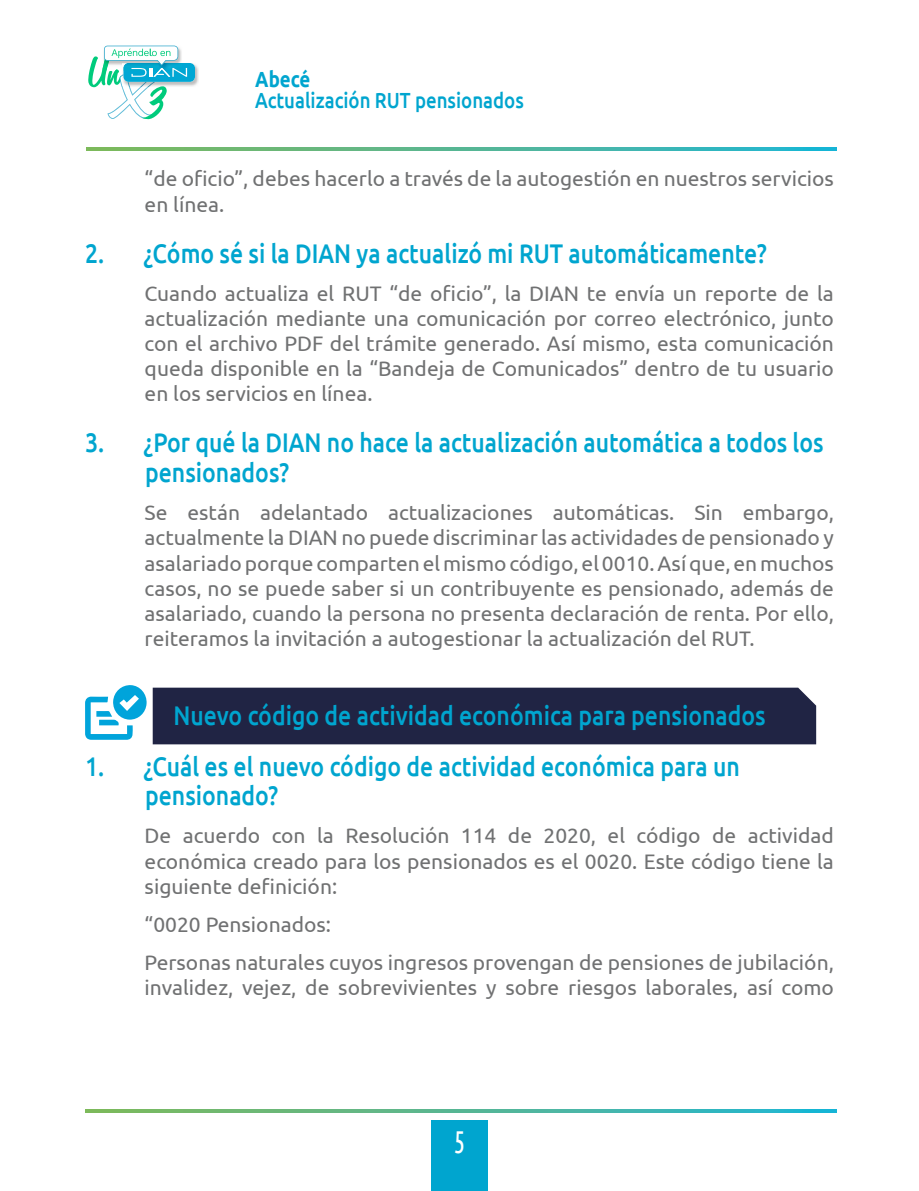
<style>
.page{position:relative;width:919px;height:1191px;background:#fff}
.page>*{position:absolute;margin:0;border:0;box-sizing:border-box;transform-origin:0 0}
.t1{font:31.5px "Ubuntu Condensed";color:#fff;scale:.85 1}
.t2{font:500 27px/29.7px "Ubuntu";color:#00a5cf;scale:.85 1}
.t3{font:500 21.9px "Ubuntu";color:#00a5cf;scale:.85 1}
.t4{font:700 21.9px "Ubuntu";color:#00a5cf;scale:.85 1}
.t5{font:21px/25.2px "Ubuntu";color:#707172;text-align:justify}
</style>
<div class="page">
<div style="left:431px;top:1120px;width:56px;height:71px;background:#00a5cf"></div>
<svg style="left:86px;top:1109px;width:750px;height:3px;background:#53b695"></svg>
<svg style="left:86px;top:147px;width:750px;height:3px;background:#53b695"></svg>
<img style="left:187px;top:63px;width:12px;height:23px">
<div style="left:123px;top:63px;width:72px;height:19px;background:#00a7d4;border-radius:5px"></div>
<svg style="left:88px;top:46px;width:99px;height:74px"></svg>
<div style="left:153px;top:687px;width:663px;height:57px;background:#202444"></div>
<svg style="left:85px;top:685px;width:62px;height:55px"></svg>
<p class="t4" style="left:255px;top:65px;width:66px">Abecé</p>
<p class="t3" style="left:255px;top:87px;width:317px">Actualización RUT pensionados</p>
<p class="t5" style="left:145px;top:166px;width:690px">“de oficio”, debes hacerlo a través de la autogestión en nuestros servicios en línea.</p>
<p class="t2" style="left:85px;top:237px;width:803px">2. ¿Cómo sé si la DIAN ya actualizó mi RUT automáticamente?</p>
<p class="t5" style="left:145px;top:280px;width:690px">Cuando actualiza el RUT “de oficio”, la DIAN te envía un reporte de la actualización mediante una comunicación por correo electrónico, junto con el archivo PDF del trámite generado. Así mismo, esta comunicación queda disponible en la “Bandeja de Comunicados” dentro de tu usuario en los servicios en línea.</p>
<p class="t2" style="left:145px;top:427px;width:799px;text-indent:-60px">3. ¿Por qué la DIAN no hace la actualización automática a todos los pensionados?</p>
<p class="t5" style="left:145px;top:499px;width:690px">Se están adelantado actualizaciones automáticas. Sin embargo, actualmente la DIAN no puede discriminar las actividades de pensionado y asalariado porque comparten el mismo código, el 0010. Así que, en muchos casos, no se puede saber si un contribuyente es pensionado, además de asalariado, cuando la persona no presenta declaración de renta. Por ello, reiteramos la invitación a autogestionar la actualización del RUT.</p>
<p class="t2" style="left:173px;top:699px;width:698px">Nuevo código de actividad económica para pensionados</p>
<p class="t2" style="left:145px;top:750px;width:701px;text-indent:-60px">1. ¿Cuál es el nuevo código de actividad económica para un pensionado?</p>
<p class="t5" style="left:145px;top:822px;width:690px">De acuerdo con la Resolución 114 de 2020, el código de actividad económica creado para los pensionados es el 0020. Este código tiene la siguiente definición:</p>
<p class="t5" style="left:145px;top:904px;width:690px;line-height:38px">“0020 Pensionados:<br>Personas naturales cuyos ingresos provengan de pensiones de jubilación,</p>
<p class="t5" style="left:145px;top:974px;width:690px">invalidez, vejez, de sobrevivientes y sobre riesgos laborales, así como</p>
<h1 class="t1" style="left:453px;top:1122px;width:15px">5</h1>
</div>
